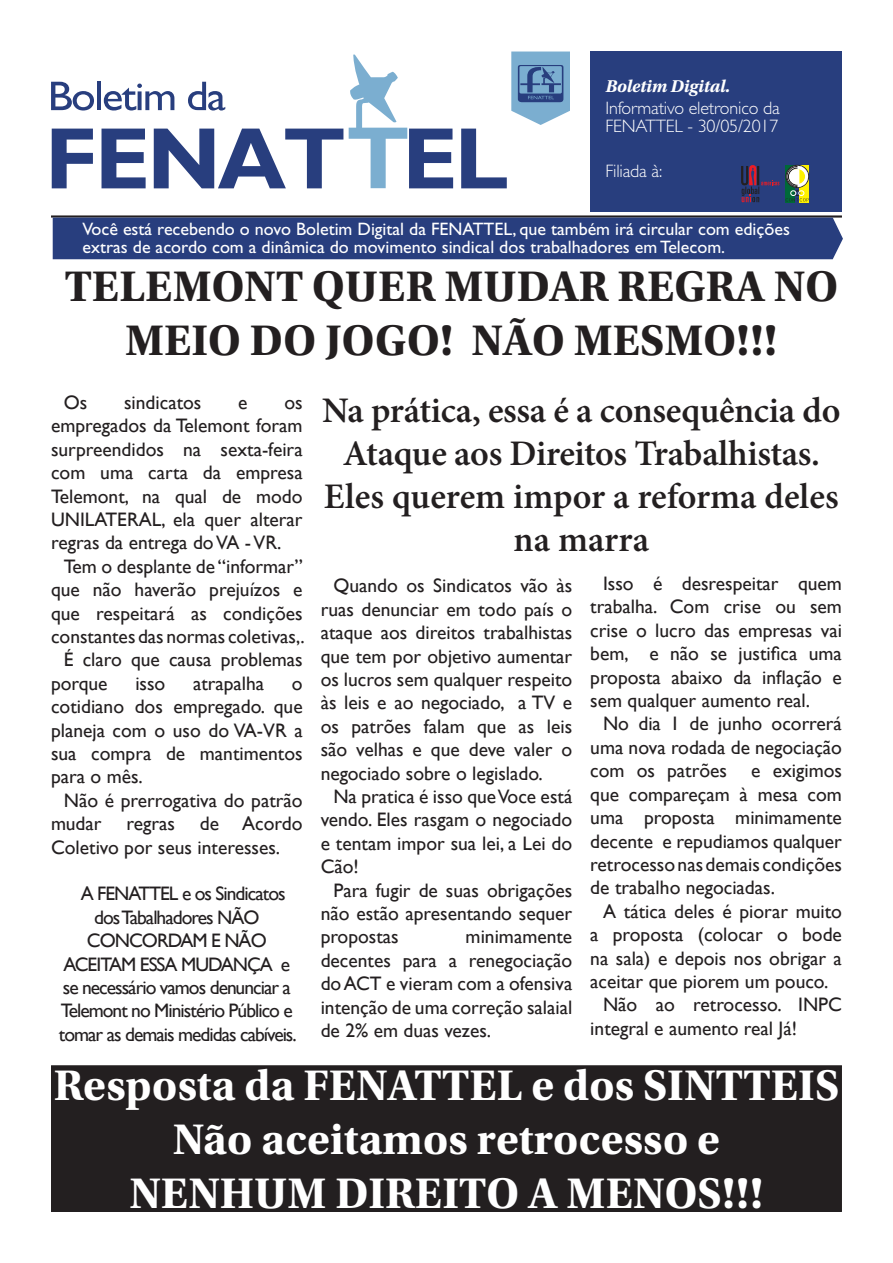
<style>
.page{position:relative;width:893px;height:1263px;background:#fff}
.page>*{position:absolute;margin:0;border:0;box-sizing:border-box;transform-origin:0 0}
.t1{font:700 45px "Utopia Std";color:#fff}
.t2{font:700 45px/54px "Utopia Std";color:#231f20;text-align:center}
.t3{font:600 36px/43.2px "Minion Pro";letter-spacing:-.01em;color:#231f20;text-align:center}
.t4{font:19.5px/23.4px "Gill Sans";color:#231f20;text-align:justify}
.t5{font:19.5px/23.4px "Gill Sans";letter-spacing:-.05em;color:#231f20;text-align:center}
.t6{font:18px/18px "Gill Sans Std";color:#fff}
.t7{font:300 18px/18px "Gill Sans Std";letter-spacing:-.01em;color:#fff}
.t8{font:italic 700 18px "Utopia Std";letter-spacing:-.01em;color:#fff}
</style>
<div class="page">
<div style="left:52px;top:1066px;width:789px;height:145px;background:#231f20"></div>
<div style="left:51px;top:1065px;width:791px;height:147px;border:2px solid #231f20"></div>
<div style="left:590px;top:52px;width:252px;height:160px;background:#283e7e"></div>
<hr style="left:51px;top:215px;width:791px;height:3px;background:#231f20">
<svg style="left:52px;top:129px;width:41px;height:59px"></svg>
<svg style="left:102px;top:129px;width:44px;height:59px"></svg>
<svg style="left:154px;top:129px;width:189px;height:59px"></svg>
<svg style="left:349px;top:54px;width:104px;height:134px"></svg>
<svg style="left:461px;top:52px;width:109px;height:136px"></svg>
<div style="left:53px;top:218px;width:790px;height:41px;background:#283e7e"></div>
<svg style="left:51px;top:82px;width:43px;height:29px"></svg>
<hr style="left:97px;top:82px;width:4px;height:28px;background:#283e7e">
<svg style="left:104px;top:84px;width:70px;height:27px"></svg>
<svg style="left:188px;top:82px;width:37px;height:29px"></svg>
<div style="left:786px;top:165px;width:9px;height:37px;background:#006938"></div>
<div style="left:786px;top:165px;width:23px;height:23px;border:1px solid #241f21;border-radius:50%"></div>
<svg style="left:786px;top:166px;width:23px;height:36px"></svg>
<svg style="left:741px;top:165px;width:38px;height:38px"></svg>
<p class="t8" style="left:605px;top:76px;width:126px">Boletim Digital.</p>
<p class="t7" style="left:605px;top:99px;width:176px">Informativo eletronico da<br>FENATTEL - 30/05/2017</p>
<p class="t7" style="left:605px;top:162px;width:58px">Filiada à:</p>
<p class="t6" style="left:82px;top:220px;width:709px">Você está recebendo o novo Boletim Digital da FENATTEL, que também irá circular com edições extras de acordo com a dinâmica do movimento sindical dos trabalhadores em Telecom.</p>
<p class="t2" style="left:65px;top:259px;width:775px">TELEMONT QUER MUDAR REGRA NO<br>MEIO DO JOGO! NÃO MESMO!!!</p>
<p class="t4" style="left:64px;top:391px;width:25px">Os</p>
<p class="t4" style="left:124px;top:391px;width:79px">sindicatos</p>
<p class="t4" style="left:238px;top:391px;width:11px">e</p>
<p class="t4" style="left:51px;top:391px;width:253px;text-indent:233px">os empregados da Telemont foram surpreendidos na sexta-feira com uma carta da empresa Telemont, na qual de modo UNILATERAL, ela quer alterar regras da entrega do VA - VR.</p>
<p class="t4" style="left:51px;top:555px;width:255px;text-align:center">Tem o desplante de “informar” que não haverão prejuízos e que respeitará as condições constantes das normas coletivas,.</p>
<p class="t4" style="left:51px;top:648px;width:253px;text-indent:13px">É claro que causa problemas porque</p>
<p class="t4" style="left:135px;top:672px;width:32px">isso</p>
<p class="t4" style="left:193px;top:672px;width:73px">atrapalha</p>
<p class="t4" style="left:51px;top:672px;width:253px;text-indent:241px">o cotidiano dos empregado. que planeja com o uso do VA-VR a sua compra de mantimentos para o mês.</p>
<p class="t4" style="left:51px;top:789px;width:253px;text-indent:13px">Não é prerrogativa do patrão mudar</p>
<p class="t4" style="left:51px;top:812px;width:253px;text-indent:149px">de Acordo<br>Coletivo por seus interesses.</p>
<p class="t5" style="left:59px;top:882px;width:239px">A FENATTEL e os Sindicatos<br>dos Tabalhadores NÃO<br>CONCORDAM E NÃO<br>ACEITAM ESSA MUDANÇA e se necessário vamos denunciar a<br>Telemont no Ministério Público e tomar as demais medidas cabíveis.</p>
<p class="t4" style="left:127px;top:812px;width:50px">regras</p>
<p class="t3" style="left:322px;top:388px;width:520px">Na prática, essa é a consequência do<br>Ataque aos Direitos Trabalhistas.</p>
<p class="t3" style="left:324px;top:475px;width:516px">Eles querem impor a reforma deles na marra</p>
<p class="t4" style="left:321px;top:574px;width:253px;text-indent:13px">Quando os Sindicatos vão às ruas denunciar em todo país o ataque aos direitos trabalhistas que tem por objetivo aumentar os lucros sem qualquer respeito às leis e ao negociado, a TV e os patrões falam que as leis são velhas e que deve valer o negociado sobre o legislado.</p>
<p class="t4" style="left:321px;top:785px;width:253px;text-indent:13px">Na pratica é isso que Voce está vendo. Eles rasgam o negociado e tentam impor sua lei, a Lei do Cão!</p>
<p class="t4" style="left:321px;top:879px;width:253px;text-indent:13px">Para fugir de suas obrigações não estão apresentando sequer propostas</p>
<p class="t4" style="left:321px;top:925px;width:253px;text-indent:145px">minimamente decentes para a renegociação do ACT e vieram com a ofensiva intenção de uma correção salaial de 2% em duas vezes.</p>
<p class="t4" style="left:590px;top:572px;width:253px;text-indent:13px">Isso é desrespeitar quem trabalha. Com crise ou sem crise o lucro das empresas vai bem, e não se justifica uma proposta abaixo da inflação e sem qualquer aumento real.</p>
<p class="t4" style="left:590px;top:712px;width:253px;text-indent:13px">No dia 1 de junho ocorrerá uma nova rodada de negociação com os patrões e exigimos que compareçam à mesa com uma proposta minimamente decente e repudiamos qualquer retrocesso nas demais condições de trabalho negociadas.</p>
<p class="t4" style="left:590px;top:900px;width:253px;text-indent:13px">A tática deles é piorar muito a proposta (colocar o bode na sala) e depois nos obrigar a aceitar que piorem um pouco.</p>
<p class="t4" style="left:590px;top:993px;width:253px;text-indent:13px">Não ao retrocesso. INPC integral e aumento real Já!</p>
<p class="t1" style="left:54px;top:1059px;width:787px">Resposta da FENATTEL e dos SINTTEIS</p>
<p class="t1" style="left:173px;top:1113px;width:549px">Não aceitamos retrocesso e</p>
<p class="t1" style="left:129px;top:1167px;width:636px">NENHUM DIREITO A MENOS!!!</p>
</div>
